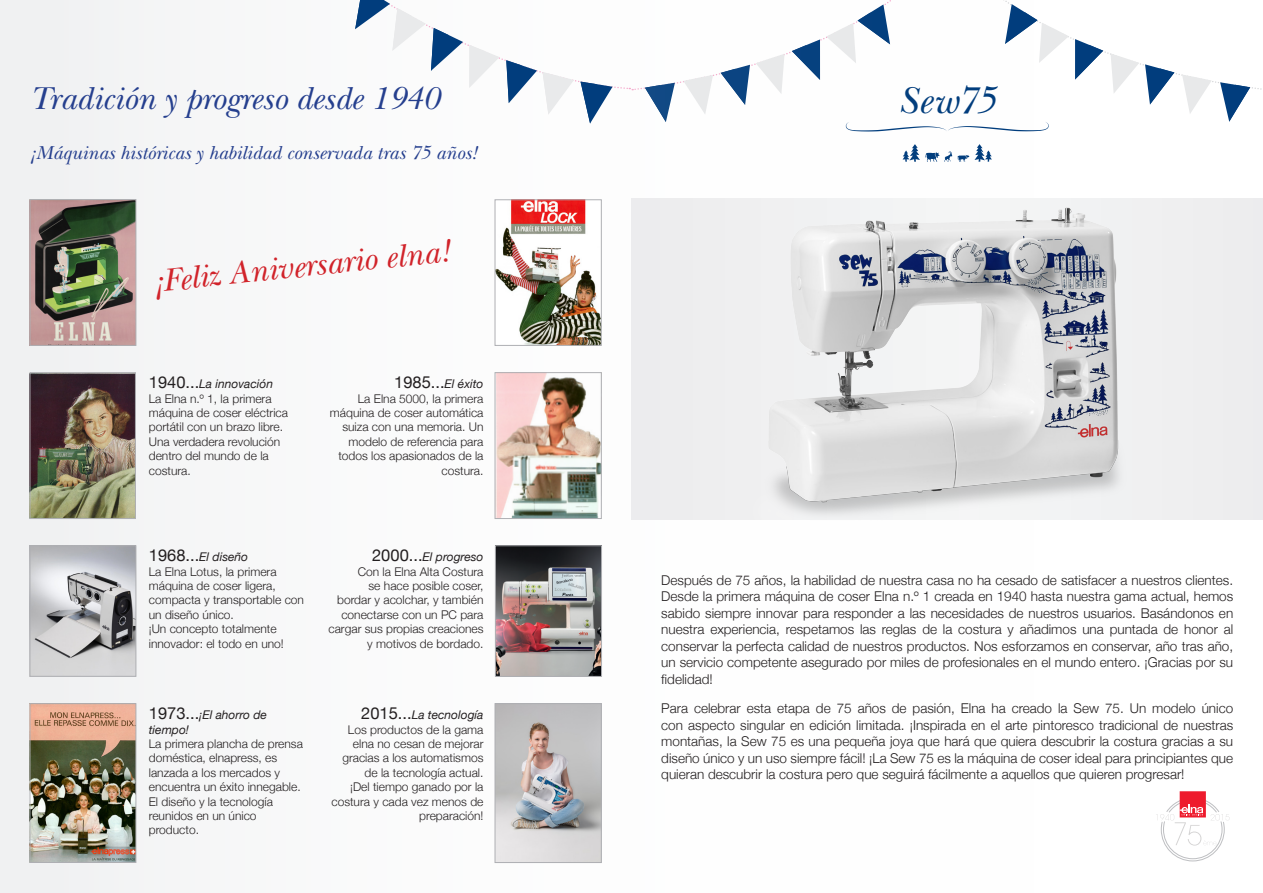
<style>
.page{position:relative;width:1263px;height:893px;background:#fbfcfc}
.page>*{position:absolute;margin:0;border:0;box-sizing:border-box;transform-origin:0 0}
.t1{font:italic 39px "New Baskerville";color:#013d7d}
.t2{font:italic 33px "New Baskerville";color:#253f8e}
.t3{font:italic 33px "New Baskerville";color:#d1232a}
.t4{font:italic 19.5px "New Baskerville";color:#253f8e}
.t5{font:16.5px "Helvetica Neue";color:#231f20}
.t6{font:300 13.5px/16.5px "Helvetica Neue";color:#231f20;text-align:justify}
.t7{font:300 12px/14.4px "Helvetica Neue";color:#231f20}
.t8{font:italic 12px/14.4px "Helvetica Neue";color:#231f20}
.s1{font-weight:400;font-size:16.5px}
.s2{font-weight:400;font-style:italic}
.s3{font-style:italic;font-size:12px}
.s4{font-style:normal;font-size:16.5px}
</style>
<div class="page">
<div style="left:631px;top:199px;width:632px;height:320px;background:#ededee"></div>
<svg style="left:355px;top:0;width:906px;height:131px"></svg>
<img style="left:32px;top:374px;width:102px;height:143px">
<div style="left:30px;top:372px;width:106px;height:147px;border:1px solid #aeafb3"></div>
<img style="left:32px;top:201px;width:102px;height:143px">
<div style="left:30px;top:199px;width:106px;height:147px;border:1px solid #aeafb3"></div>
<img style="left:497px;top:202px;width:102px;height:142px">
<div style="left:495px;top:200px;width:106px;height:146px;border:1px solid #aeafb3"></div>
<img style="left:32px;top:548px;width:102px;height:126px">
<div style="left:30px;top:546px;width:106px;height:130px;border:1px solid #aeafb3"></div>
<img style="left:32px;top:705px;width:102px;height:156px">
<div style="left:30px;top:703px;width:106px;height:160px;border:1px solid #aeafb3"></div>
<img style="left:497px;top:548px;width:103px;height:127px">
<div style="left:495px;top:546px;width:107px;height:131px;border:1px solid #aeafb3"></div>
<img style="left:497px;top:705px;width:102px;height:156px">
<div style="left:495px;top:703px;width:106px;height:160px;border:1px solid #aeafb3"></div>
<img style="left:497px;top:374px;width:102px;height:143px">
<div style="left:495px;top:372px;width:106px;height:147px;border:1px solid #aeafb3"></div>
<img style="left:718px;top:198px;width:459px;height:322px">
<div style="left:1180px;top:791px;width:26px;height:26px;background:#ee1b2d"></div>
<svg style="left:1157px;top:797px;width:73px;height:65px"></svg>
<h2 class="t2" style="left:30px;top:79px;width:411px">Tradición y progreso desde 1940</h2>
<h3 class="t4" style="left:30px;top:141px;width:449px">¡Máquinas históricas y habilidad conservada tras 75 años!</h3>
<h2 class="t3" style="left:151px;top:262px;width:299px;rotate:-6deg">¡Feliz Aniversario elna!</h2>
<p class="t7" style="left:149px;top:376px;width:141px"><span class="s1">1940...</span><span class="s2">La innovación<br></span>La Elna n.º 1, la primera máquina de coser eléctrica portátil con un brazo libre.<br>Una verdadera revolución dentro del mundo de la costura.</p>
<p class="t5" style="left:394px;top:370px;width:91px">1985...<span class="s3">El éxito</span></p>
<p class="t7" style="left:330px;top:390px;width:155px;text-align:right">La Elna 5000, la primera máquina de coser automática suiza con una memoria. Un modelo de referencia para todos los apasionados de la costura.</p>
<p class="t7" style="left:149px;top:549px;width:157px"><span class="s1">1968...</span><span class="s2">El diseño<br></span>La Elna Lotus, la primera máquina de coser ligera, compacta y transportable con un diseño único.<br>¡Un concepto totalmente innovador: el todo en uno!</p>
<p class="t8" style="left:149px;top:708px;width:120px"><span class="s4">1973...</span>¡El ahorro de tiempo!</p>
<p class="t7" style="left:149px;top:736px;width:156px">La primera plancha de prensa doméstica, elnapress, es lanzada a los mercados y encuentra un éxito innegable.<br>El diseño y la tecnología reunidos en un único producto.</p>
<p class="t7" style="left:328px;top:549px;width:156px;text-align:right"><span class="s1">2000...</span><span class="s2">El progreso<br></span>Con la Elna Alta Costura<br>se hace posible coser,<br>bordar y acolchar, y también conectarse con un PC para cargar sus propias creaciones y motivos de bordado.</p>
<p class="t7" style="left:331px;top:707px;width:154px;text-align:right"><span class="s1">2015...</span><span class="s2">La tecnología<br></span>Los productos de la gama elna no cesan de mejorar gracias a los automatismos de la tecnología actual.<br>¡Del tiempo ganado por la costura y cada vez menos de preparación!</p>
<h1 class="t1" style="left:898px;top:78px;width:99px">Sew75</h1>
<p class="t6" style="left:661px;top:571px;width:573px">Después de 75 años, la habilidad de nuestra casa no ha cesado de satisfacer a nuestros clientes.<br>Desde la primera máquina de coser Elna n.º 1 creada en 1940 hasta nuestra gama actual, hemos sabido siempre innovar para responder a las necesidades de nuestros usuarios. Basándonos en nuestra experiencia, respetamos las reglas de la costura y añadimos una puntada de honor al conservar la perfecta calidad de nuestros productos. Nos esforzamos en conservar, año tras año, un servicio competente asegurado por miles de profesionales en el mundo entero. ¡Gracias por su fidelidad!</p>
<p class="t6" style="left:661px;top:699px;width:573px">Para celebrar esta etapa de 75 años de pasión, Elna ha creado la Sew 75. Un modelo único con aspecto singular en edición limitada. ¡Inspirada en el arte pintoresco tradicional de nuestras montañas, la Sew 75 es una pequeña joya que hará que quiera descubrir la costura gracias a su diseño único y un uso siempre fácil! ¡La Sew 75 es la máquina de coser ideal para principiantes que quieran descubrir la costura pero que seguirá fácilmente a aquellos que quieren progresar!</p>
</div>
